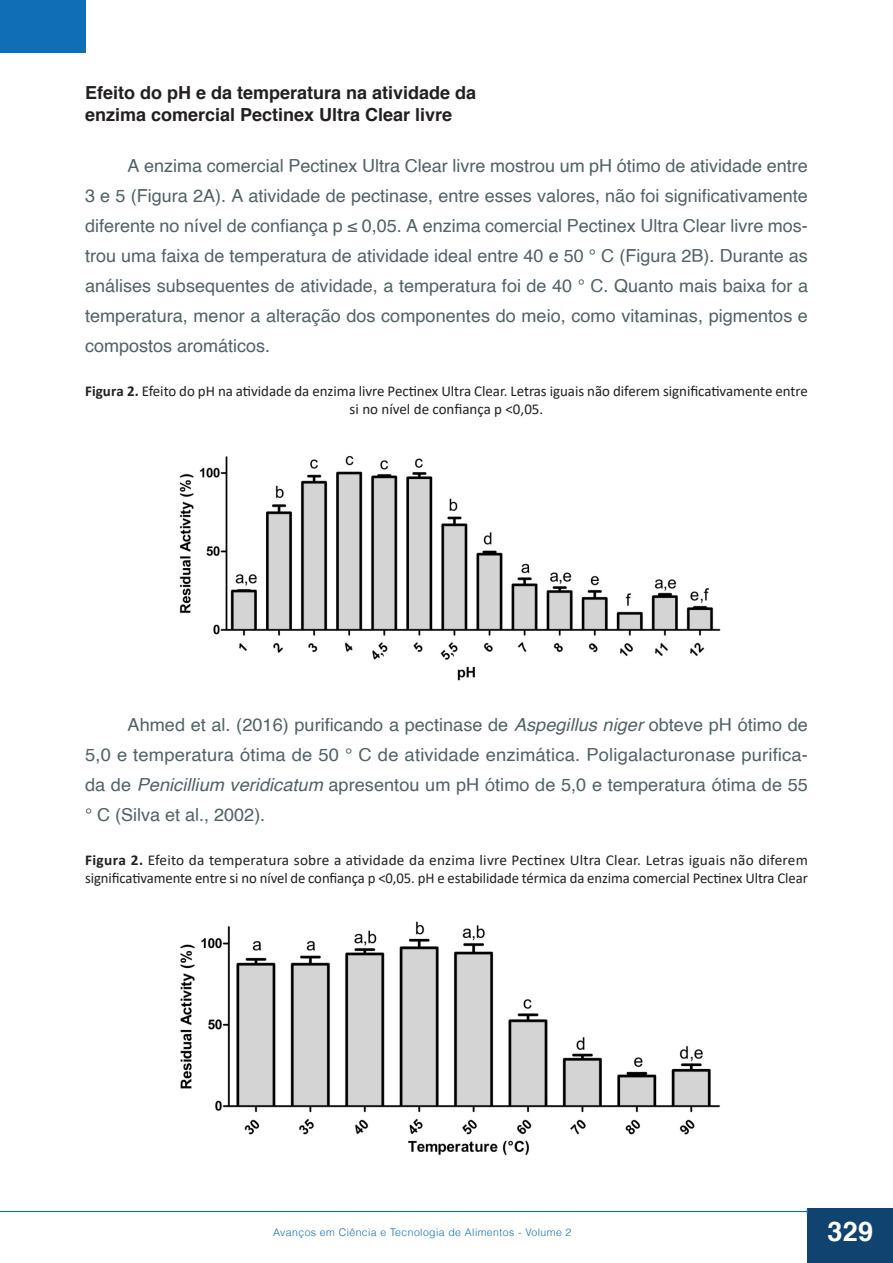
<style>
.page{position:relative;width:893px;height:1263px;background:#fff}
.page>*{position:absolute;margin:0;border:0;box-sizing:border-box;transform-origin:0 0}
.t1{font:700 27px "Helvetica";color:#fff}
._04_texto{font:18px/30px "Helvetica";color:#516166;text-align:justify}
._01_sub-titulo{font:700 18px/22.5px "Helvetica";color:#231f20}
._06_figura-quadro-ta{font:15px/18px "Calibri";color:#231f20;text-align:center}
.t2{font:300 10.5px "Helvetica";letter-spacing:.04em;color:#106eb6}
.s1{font-weight:700}
.s2{font-style:italic}
</style>
<div class="page">
<div style="left:808px;top:1209px;width:85px;height:54px;background:#104370"></div>
<hr style="left:0;top:1211px;width:807px;height:1px;background:#106eb6">
<div style="left:1px;top:0;width:85px;height:52px;background:#106eb6"></div>
<img style="left:179px;top:456px;width:542px;height:225px">
<img style="left:180px;top:921px;width:541px;height:234px">
<p class="_01_sub-titulo" style="left:85px;top:81px;width:393px">Efeito do pH e da temperatura na atividade da enzima comercial Pectinex Ultra Clear livre</p>
<p class="_04_texto" style="left:85px;top:152px;width:724px;text-indent:43px">A enzima comercial Pectinex Ultra Clear livre mostrou um pH ótimo de atividade entre 3 e 5 (Figura 2A). A atividade de pectinase, entre esses valores, não foi significativamente diferente no nível de confiança p ≤ 0,05. A enzima comercial Pectinex Ultra Clear livre mos&shy;trou uma faixa de temperatura de atividade ideal entre 40 e 50 ° C (Figura 2B). Durante as análises subsequentes de atividade, a temperatura foi de 40 ° C. Quanto mais baixa for a temperatura, menor a alteração dos componentes do meio, como vitaminas, pigmentos e compostos aromáticos.</p>
<p class="_06_figura-quadro-ta" style="left:85px;top:381px;width:724px"><span class="s1">Figura 2.</span> Efeito do pH na atividade da enzima livre Pectinex Ultra Clear. Letras iguais não diferem significativamente entre si no nível de confiança p &lt;0,05.</p>
<p class="_04_texto" style="left:85px;top:710px;width:724px;text-indent:43px">Ahmed et al. (2016) purificando a pectinase de <span class="s2">Aspegillus niger</span> obteve pH ótimo de 5,0 e temperatura ótima de 50 ° C de atividade enzimática. Poligalacturonase purifica&shy;da de <span class="s2">Penicillium veridicatum</span> apresentou um pH ótimo de 5,0 e temperatura ótima de 55 ° C (Silva et al., 2002).</p>
<p class="_06_figura-quadro-ta" style="left:85px;top:850px;width:724px;text-align:left"><span class="s1">Figura 2.</span> Efeito da temperatura sobre a atividade da enzima livre Pectinex Ultra Clear. Letras iguais não diferem significativamente entre si no nível de confiança p &lt;0,05. pH e estabilidade térmica da enzima comercial Pectinex Ultra Clear</p>
<p class="t2" style="left:273px;top:1226px;width:300px">Avanços em Ciência e Tecnologia de Alimentos - Volume 2</p>
<h1 class="t1" style="left:827px;top:1210px;width:47px">329</h1>
</div>
